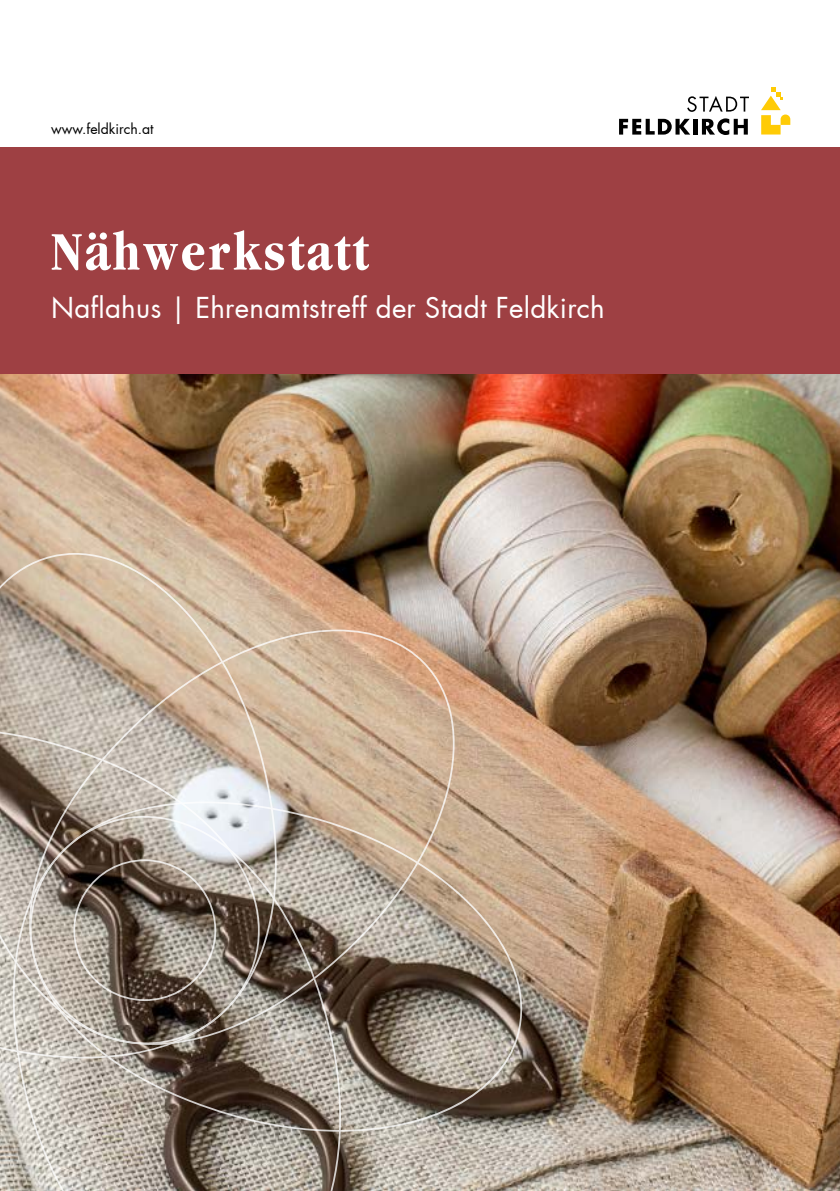
<style>
.page{position:relative;width:840px;height:1191px;background:#fff}
.page>*{position:absolute;margin:0;border:0;box-sizing:border-box;transform-origin:0 0}
.t1{font:700 condensed 56px "Garamond FC";letter-spacing:.05em;color:#fff}
.t2{font:27.6px "Futura";letter-spacing:.01em;color:#fff}
.t3{font:14px "Futura";color:#000}
</style>
<div class="page">
<img style="left:0;top:374px;width:839px;height:817px">
<svg style="left:687px;top:96px;width:61px;height:16px"></svg>
<svg style="left:619px;top:119px;width:70px;height:16px"></svg>
<div style="left:692px;top:119px;width:5px;height:16px;background:#000"></div>
<svg style="left:701px;top:118px;width:46px;height:17px"></svg>
<svg style="left:761px;top:87px;width:28px;height:47px"></svg>
<div style="left:0;top:147px;width:839px;height:227px;background:#9e4043"></div>
<svg style="left:0;top:553px;width:281px;height:491px;background:#c6b19b"></svg>
<svg style="left:22px;top:629px;width:439px;height:172px;background:#c9b49f"></svg>
<svg style="left:22px;top:801px;width:502px;height:330px;background:#a29383"></svg>
<svg style="left:8px;top:816px;width:337px;height:375px;background:#9a9187"></svg>
<svg style="left:71px;top:859px;width:147px;height:142px;background:#7b6f64"></svg>
<p class="t3" style="left:51px;top:120px;width:104px">www.feldkirch.at</p>
<h1 class="t1" style="left:51px;top:218px;width:319px">Nähwerkstatt</h1>
<p class="t2" style="left:51px;top:290px;width:555px">Naflahus | Ehrenamtstreff der Stadt Feldkirch</p>
</div>
